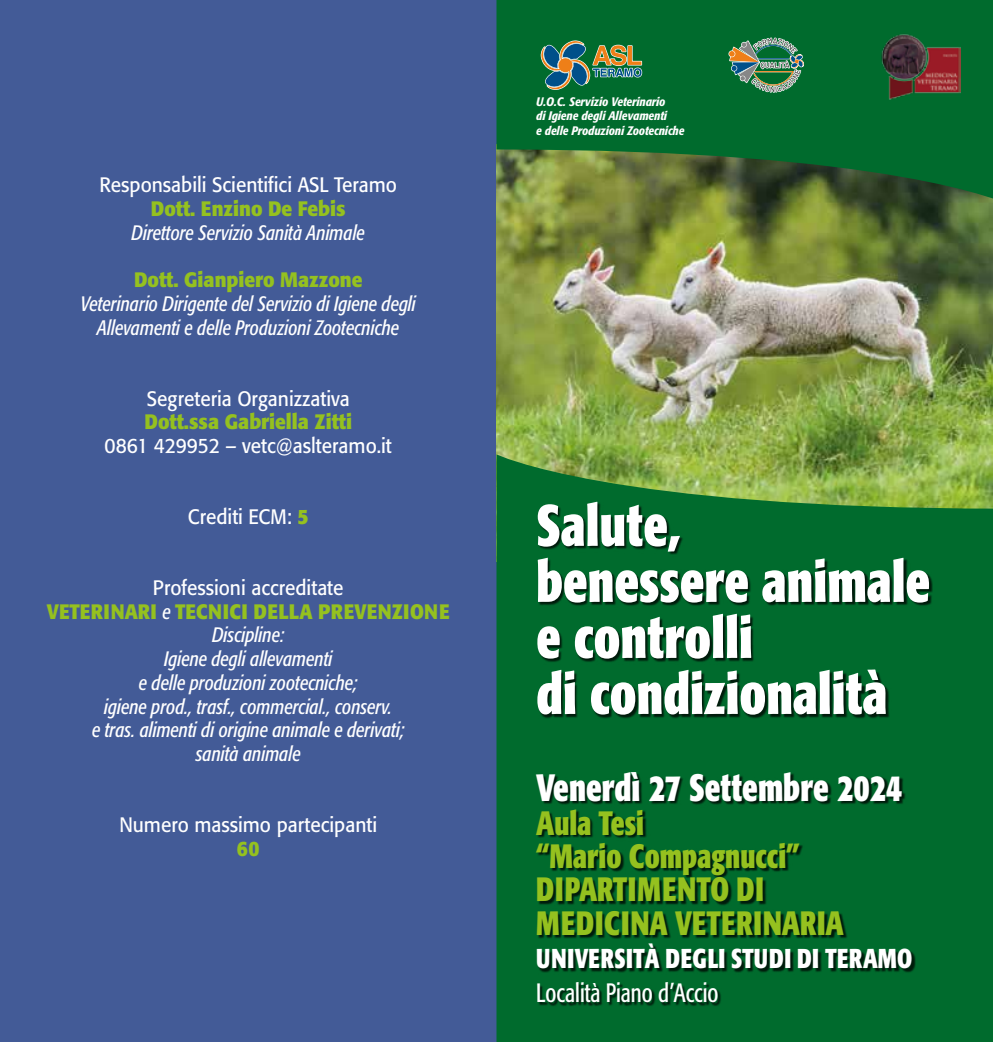
<style>
.page{position:relative;width:993px;height:1042px;background:#fff}
.page>*{position:absolute;margin:0;border:0;box-sizing:border-box;transform-origin:0 0}
.t1{font:700 condensed 57.75px/56px "Formata";color:#fff;scale:.89 1}
.t2{font:700 condensed 37.62px "Formata";color:#fff;scale:.87 1}
.t3{font:700 condensed 33.43px/33.4px "Formata";color:#95c11f;scale:.87 1}
.t4{font:700 condensed 26.95px "Formata";letter-spacing:.02em;color:#fff;scale:.87 1}
.t5{font:condensed 26.25px "Formata";color:#fff;scale:.87 1}
.t6{font:italic condensed 20.65px/23.6px "Formata";color:#fff;text-align:center;scale:.92 1}
.t7{font:20.65px "Formata";color:#fff;scale:.92 1}
.t8{font:700 20.65px "Formata";color:#95c11f;scale:.92 1}
.t9{font:italic 500 condensed 12.25px/14.7px "Formata";color:#fff}
.s1{font-weight:700;color:#95c11f}
.s2{font-style:normal;font-stretch:normal}
.s3{font-weight:700;font-style:normal;font-stretch:normal;color:#95c11f}
</style>
<div class="page">
<div style="left:0;top:0;width:496px;height:1042px;background:#435b97"></div>
<img style="left:496px;top:204px;width:496px;height:250px">
<svg style="left:496px;top:454px;width:496px;height:588px;background:#177632"></svg>
<svg style="left:496px;top:0;width:496px;height:204px;background:#166b2f"></svg>
<svg style="left:540px;top:40px;width:102px;height:50px;background:#467a59"></svg>
<svg style="left:727px;top:36px;width:78px;height:59px;background:#47835b"></svg>
<img style="left:879px;top:31px;width:81px;height:69px">
<div style="left:538px;top:502px;width:394px;height:216px;background:#000;opacity:.75"></div>
<div style="left:537px;top:773px;width:378px;height:234px;background:#000;opacity:.75"></div>
<p class="t7" style="left:99px;top:173px;width:325px">Responsabili Scientifici ASL Teramo</p>
<p class="t8" style="left:151px;top:196px;width:213px">Dott. Enzino De Febis</p>
<p class="t6" style="left:131px;top:221px;width:255px">Direttore Servizio Sanità Animale</p>
<p class="t8" style="left:134px;top:267px;width:250px">Dott. Gianpiero Mazzone</p>
<p class="t6" style="left:81px;top:292px;width:366px">Veterinario Dirigente del Servizio di Igiene degli<br>Allevamenti e delle Produzioni Zootecniche</p>
<p class="t7" style="left:147px;top:386px;width:222px">Segreteria Organizzativa</p>
<p class="t8" style="left:144px;top:409px;width:227px">Dott.ssa Gabriella Zitti</p>
<p class="t7" style="left:104px;top:433px;width:314px">0861 429952 – vetc@aslteramo.it</p>
<p class="t7" style="left:188px;top:504px;width:133px">Crediti ECM: <span class="s1">5</span></p>
<p class="t6" style="left:47px;top:576px;width:439px"><span class="s2">Professioni accreditate<br></span><span class="s3">VETERINARI</span> e <span class="s3">TECNICI DELLA PREVENZIONE<br></span>Discipline:<br>Igiene degli allevamenti<br>e delle produzioni zootecniche;<br>igiene prod., trasf., commercial., conserv.<br>e tras. alimenti di origine animale e derivati;<br>sanità animale</p>
<p class="t7" style="left:119px;top:812px;width:282px">Numero massimo partecipanti</p>
<p class="t8" style="left:237px;top:835px;width:26px">60</p>
<p class="t9" style="left:536px;top:94px;width:150px">U.O.C. Servizio Veterinario<br>di Igiene degli Allevamenti<br>e delle Produzioni Zootecniche</p>
<h1 class="t1" style="left:536px;top:497px;width:444px">Salute,<br>benessere animale e controlli<br>di condizionalità</h1>
<h2 class="t2" style="left:536px;top:764px;width:422px">Venerdì 27 Settembre 2024</h2>
<h3 class="t3" style="left:536px;top:805px;width:355px">Aula Tesi<br>“Mario Compagnucci”<br>DIPARTIMENTO DI<br>MEDICINA VETERINARIA</h3>
<h3 class="t4" style="left:536px;top:942px;width:434px">UNIVERSITÀ DEGLI STUDI DI TERAMO</h3>
<p class="t5" style="left:536px;top:977px;width:211px">Località Piano d’Accio</p>
</div>
